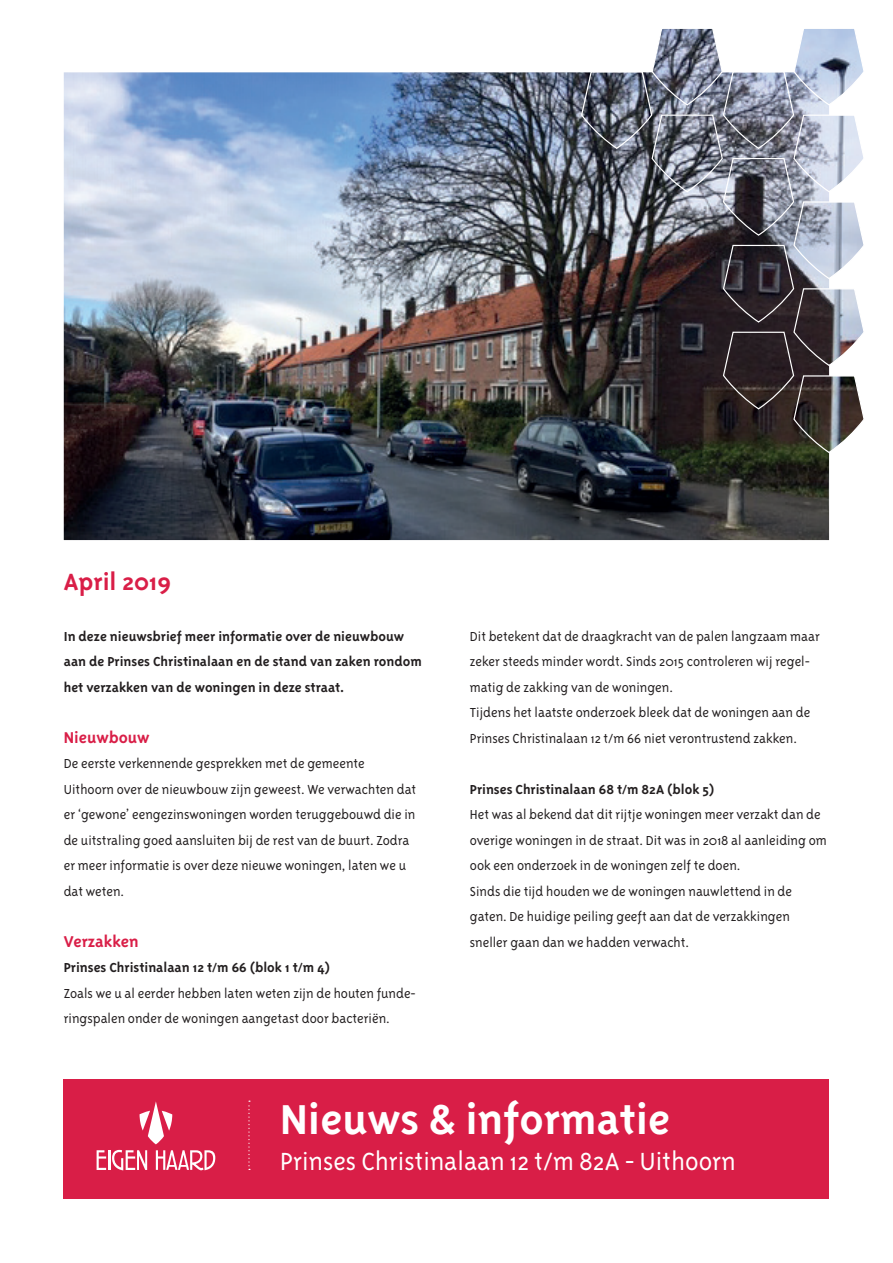
<style>
.page{position:relative;width:893px;height:1263px;background:#fff}
.page>*{position:absolute;margin:0;border:0;box-sizing:border-box;transform-origin:0 0}
.t1{font:700 48px "Triplex Sans OT";color:#fff}
.t2{font:300 28.5px "Triplex Sans OT";color:#fff}
.t3{font:700 27px "Triplex Sans OT";color:#d91e47}
.t4{font:700 18px "Triplex Sans OT";color:#d91e47}
.t5{font:300 15px/25.5px "Triplex Sans OT";color:#231f20}
.t6{font:700 15px/25.5px "Triplex Sans OT";color:#231f20}
</style>
<div class="page">
<div style="left:64px;top:1080px;width:765px;height:119px;background:#d91e47"></div>
<svg style="left:248px;top:1100px;width:2px;height:70px"></svg>
<img style="left:64px;top:72px;width:766px;height:468px">
<img style="left:580px;top:28px;width:284px;height:426px">
<svg style="left:140px;top:1101px;width:32px;height:43px"></svg>
<hr style="left:108px;top:1150px;width:2px;height:20px;background:#fff">
<svg style="left:156px;top:1150px;width:59px;height:20px"></svg>
<svg style="left:97px;top:1150px;width:9px;height:20px"></svg>
<svg style="left:112px;top:1150px;width:35px;height:20px"></svg>
<h3 class="t3" style="left:64px;top:567px;width:109px">April 2019</h3>
<p class="t6" style="left:64px;top:623px;width:359px">In deze nieuwsbrief meer informatie over de nieuwbouw aan de Prinses Christinalaan en de stand van zaken rondom het verzakken van de woningen in deze straat.</p>
<p class="t4" style="left:64px;top:728px;width:87px">Nieuwbouw</p>
<p class="t5" style="left:64px;top:751px;width:354px">De eerste verkennende gesprekken met de gemeente Uithoorn over de nieuwbouw zijn geweest. We verwachten dat er ‘gewone’ eengezinswoningen worden teruggebouwd die in de uitstraling goed aansluiten bij de rest van de buurt. Zodra er meer informatie is over deze nieuwe woningen, laten we u dat weten.</p>
<p class="t4" style="left:64px;top:932px;width:77px">Verzakken</p>
<p class="t6" style="left:64px;top:955px;width:268px">Prinses Christinalaan 12 t/m 66 (blok 1 t/m 4)</p>
<p class="t5" style="left:64px;top:980px;width:354px">Zoals we u al eerder hebben laten weten zijn de houten funde&shy;ringspalen onder de woningen aangetast door bacteriën.</p>
<p class="t5" style="left:470px;top:623px;width:352px">Dit betekent dat de draagkracht van de palen langzaam maar zeker steeds minder wordt. Sinds 2015 controleren wij regel&shy;matig de zakking van de woningen.<br>Tijdens het laatste onderzoek bleek dat de woningen aan de Prinses Christinalaan 12 t/m 66 niet verontrustend zakken.</p>
<p class="t6" style="left:470px;top:776px;width:246px">Prinses Christinalaan 68 t/m 82A (blok 5)</p>
<p class="t5" style="left:470px;top:802px;width:358px">Het was al bekend dat dit rijtje woningen meer verzakt dan de overige woningen in de straat. Dit was in 2018 al aanleiding om ook een onderzoek in de woningen zelf te doen.<br>Sinds die tijd houden we de woningen nauwlettend in de gaten. De huidige peiling geeft aan dat de verzakkingen sneller gaan dan we hadden verwacht.</p>
<h1 class="t1" style="left:280px;top:1094px;width:391px">Nieuws &amp; informatie</h1>
<h2 class="t2" style="left:280px;top:1146px;width:457px">Prinses Christinalaan 12 t/m 82A - Uithoorn</h2>
</div>
